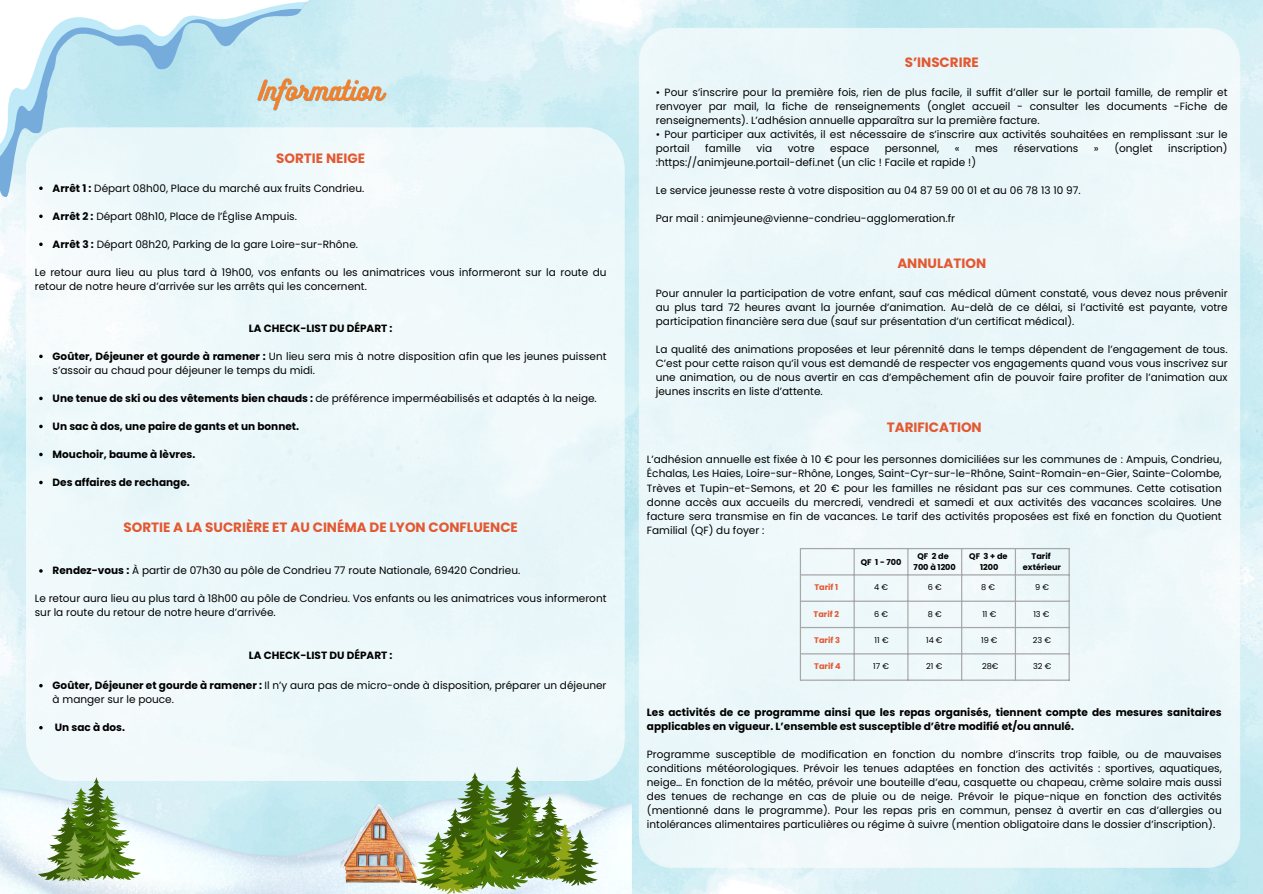
<style>
.page{position:relative;width:1263px;height:894px;background:#fff}
.page>*{position:absolute;margin:0;border:0;box-sizing:border-box;transform-origin:0 0}
.t1{font:700 13.5px "Poppins";color:#e35831}
.t2{font:10.5px/14px "Poppins";color:#000;text-align:justify}
.t3{font:700 10.5px/14px "Poppins";color:#000}
.t4{font:700 8.1px "Poppins";color:#000}
.t5{font:8.1px "Poppins";color:#000}
.t6{font:700 8.1px "Poppins";color:#e35831}
.s1{font-weight:700}
</style>
<div class="page">
<img style="left:0;top:0;width:1263px;height:893px">
<img style="left:0;top:787px;width:631px;height:106px">
<img style="left:341px;top:804px;width:76px;height:77px">
<div style="left:26px;top:127px;width:599px;height:653px;background:#edf8fa"></div>
<svg style="left:38px;top:776px;width:103px;height:106px"></svg>
<svg style="left:417px;top:765px;width:182px;height:128px"></svg>
<svg style="left:0;top:163px;width:354px;height:36px;fill:#edf8fb"></svg>
<svg style="left:0;top:148px;width:354px;height:15px;fill:#ecf8fa"></svg>
<svg style="left:0;top:0;width:354px;height:148px"></svg>
<div style="left:638px;top:27px;width:602px;height:839px;background:#ebf7fa"></div>
<svg style="left:39px;top:186px;width:4px;height:4px"></svg>
<svg style="left:39px;top:214px;width:4px;height:4px"></svg>
<svg style="left:39px;top:242px;width:4px;height:4px"></svg>
<svg style="left:39px;top:354px;width:4px;height:4px"></svg>
<svg style="left:39px;top:396px;width:4px;height:4px"></svg>
<svg style="left:39px;top:424px;width:4px;height:4px"></svg>
<svg style="left:39px;top:452px;width:4px;height:4px"></svg>
<svg style="left:39px;top:480px;width:4px;height:4px"></svg>
<svg style="left:39px;top:569px;width:4px;height:3px"></svg>
<svg style="left:39px;top:683px;width:4px;height:4px"></svg>
<svg style="left:39px;top:725px;width:4px;height:4px"></svg>
<img style="left:256px;top:74px;width:133px;height:39px">
<p class="t1" style="left:276px;top:149px;width:90px">SORTIE NEIGE</p>
<p class="t2" style="left:53px;top:181px;width:313px"><span class="s1">Arrêt 1 :</span> Départ 08h00, Place du marché aux fruits Condrieu.</p>
<p class="t2" style="left:53px;top:209px;width:246px"><span class="s1">Arrêt 2 :</span> Départ 08h10, Place de l’Église Ampuis.</p>
<p class="t2" style="left:53px;top:237px;width:307px"><span class="s1">Arrêt 3 :</span> Départ 08h20, Parking de la gare Loire-sur-Rhône.</p>
<p class="t2" style="left:35px;top:265px;width:573px">Le retour aura lieu au plus tard à 19h00, vos enfants ou les animatrices vous informeront sur la route du retour de notre heure d’arrivée sur les arrêts qui les concernent.</p>
<p class="t3" style="left:249px;top:321px;width:145px">LA CHECK-LIST DU DÉPART :</p>
<p class="t2" style="left:53px;top:349px;width:555px"><span class="s1">Goûter, Déjeuner et gourde à ramener :</span> Un lieu sera mis à notre disposition afin que les jeunes puissent s’assoir au chaud pour déjeuner le temps du midi.</p>
<p class="t2" style="left:53px;top:391px;width:546px"><span class="s1">Une tenue de ski ou des vêtements bien chauds :</span> de préférence imperméabilisés et adaptés à la neige.</p>
<p class="t3" style="left:53px;top:419px;width:248px">Un sac à dos, une paire de gants et un bonnet.</p>
<p class="t3" style="left:53px;top:447px;width:144px">Mouchoir, baume à lèvres.</p>
<p class="t3" style="left:53px;top:475px;width:139px">Des affaires de rechange.</p>
<p class="t1" style="left:123px;top:517px;width:396px">SORTIE A LA SUCRIÈRE ET AU CINÉMA DE LYON CONFLUENCE</p>
<p class="t2" style="left:53px;top:563px;width:469px"><span class="s1">Rendez-vous :</span> À partir de 07h30 au pôle de Condrieu 77 route Nationale, 69420 Condrieu.</p>
<p class="t2" style="left:35px;top:591px;width:573px">Le retour aura lieu au plus tard à 18h00 au pôle de Condrieu. Vos enfants ou les animatrices vous informeront sur la route du retour de notre heure d’arrivée.</p>
<p class="t3" style="left:249px;top:647px;width:145px">LA CHECK-LIST DU DÉPART :</p>
<p class="t2" style="left:53px;top:678px;width:555px"><span class="s1">Goûter, Déjeuner et gourde à ramener :</span> Il n’y aura pas de micro-onde à disposition, préparer un déjeuner à manger sur le pouce.</p>
<p class="t3" style="left:55px;top:720px;width:72px">Un sac à dos.</p>
<p class="t1" style="left:905px;top:53px;width:76px">S’INSCRIRE</p>
<p class="t2" style="left:656px;top:86px;width:573px">• Pour s’inscrire pour la première fois, rien de plus facile, il suffit d’aller sur le portail famille, de remplir et renvoyer par mail, la fiche de renseignements (onglet accueil - consulter les documents -Fiche de renseignements). L’adhésion annuelle apparaîtra sur la première facture.</p>
<p class="t2" style="left:656px;top:128px;width:573px">• Pour participer aux activités, il est nécessaire de s’inscrire aux activités souhaitées en remplissant :sur le portail</p>
<p class="t2" style="left:705px;top:142px;width:37px">famille</p>
<p class="t2" style="left:756px;top:142px;width:17px">via</p>
<p class="t2" style="left:788px;top:142px;width:28px">votre</p>
<p class="t2" style="left:830px;top:142px;width:41px">espace</p>
<p class="t2" style="left:885px;top:142px;width:56px">personnel,</p>
<p class="t2" style="left:955px;top:142px;width:6px">«</p>
<p class="t2" style="left:975px;top:142px;width:24px">mes</p>
<p class="t2" style="left:1014px;top:142px;width:66px">réservations</p>
<p class="t2" style="left:1094px;top:142px;width:60px">» (onglet</p>
<p class="t2" style="left:1168px;top:142px;width:61px">inscription)</p>
<p class="t2" style="left:656px;top:156px;width:322px">:https://animjeune.portail-defi.net (un clic ! Facile et rapide !)</p>
<p class="t2" style="left:656px;top:184px;width:426px">Le service jeunesse reste à votre disposition au 04 87 59 00 01 et au 06 78 13 10 97.</p>
<h5 class="t2" style="left:656px;top:212px;width:301px">Par mail : animjeune@vienne-condrieu-agglomeration.fr</h5>
<h3 class="t1" style="left:897px;top:254px;width:90px">ANNULATION</h3>
<p class="t2" style="left:656px;top:286px;width:573px">Pour annuler la participation de votre enfant, sauf cas médical dûment constaté, vous devez nous prévenir au plus tard 72 heures avant la journée d’animation. Au-delà de ce délai, si l’activité est payante, votre participation financière sera due (sauf sur présentation d’un certificat médical).</p>
<p class="t2" style="left:656px;top:342px;width:573px">La qualité des animations proposées et leur pérennité dans le temps dépendent de l’engagement de tous.<br>C’est pour cette raison qu’il vous est demandé de respecter vos engagements quand vous vous inscrivez sur une animation, ou de nous avertir en cas d’empêchement afin de pouvoir faire profiter de l’animation aux jeunes inscrits en liste d’attente.</p>
<h6 class="t1" style="left:887px;top:417px;width:96px">TARIFICATION</h6>
<p class="t2" style="left:647px;top:452px;width:576px">L’adhésion annuelle est fixée à 10 € pour les personnes domiciliées sur les communes de : Ampuis, Condrieu, Échalas, Les Haies, Loire-sur-Rhône, Longes, Saint-Cyr-sur-le-Rhône, Saint-Romain-en-Gier, Sainte-Colombe, Trèves et Tupin-et-Semons, et 20 € pour les familles ne résidant pas sur ces communes. Cette cotisation donne accès aux accueils du mercredi, vendredi et samedi et aux activités des vacances scolaires. Une facture sera transmise en fin de vacances. Le tarif des activités proposées est fixé en fonction du Quotient Familial (QF) du foyer :</p>
<p class="t6" style="left:814px;top:581px;width:25px">Tarif 1</p>
<p class="t6" style="left:813px;top:607px;width:27px">Tarif 2</p>
<p class="t6" style="left:814px;top:634px;width:27px">Tarif 3</p>
<h2 class="t6" style="left:814px;top:660px;width:28px">Tarif 4</h2>
<p class="t4" style="left:861px;top:556px;width:42px">QF 1-700</p>
<p class="t5" style="left:874px;top:581px;width:15px">4 €</p>
<p class="t5" style="left:874px;top:607px;width:15px">6 €</p>
<p class="t5" style="left:875px;top:634px;width:15px">11 €</p>
<h2 class="t5" style="left:873px;top:660px;width:17px">17 €</h2>
<h5 class="t4" style="left:917px;top:550px;width:33px">QF 2de</h5>
<h3 class="t4" style="left:914px;top:561px;width:44px">700 à 1200</h3>
<h5 class="t5" style="left:928px;top:581px;width:15px">6 €</h5>
<h5 class="t5" style="left:928px;top:607px;width:15px">8 €</h5>
<h5 class="t5" style="left:926px;top:634px;width:18px">14 €</h5>
<h2 class="t5" style="left:926px;top:660px;width:18px">21 €</h2>
<p class="t4" style="left:969px;top:550px;width:40px">QF 3+de</p>
<p class="t4" style="left:980px;top:561px;width:20px">1200</p>
<h5 class="t5" style="left:981px;top:581px;width:15px">8 €</h5>
<h5 class="t5" style="left:982px;top:607px;width:15px">11 €</h5>
<h2 class="t5" style="left:981px;top:634px;width:18px">19 €</h2>
<h5 class="t5" style="left:982px;top:660px;width:18px">28€</h5>
<p class="t4" style="left:1031px;top:550px;width:21px">Tarif</p>
<p class="t4" style="left:1023px;top:561px;width:40px">extérieur</p>
<h4 class="t5" style="left:1035px;top:581px;width:15px">9 €</h4>
<h5 class="t5" style="left:1033px;top:607px;width:18px">13 €</h5>
<p class="t5" style="left:1033px;top:634px;width:20px">23 €</p>
<p class="t5" style="left:1033px;top:660px;width:20px">32 €</p>
<p class="t3" style="left:647px;top:704px;width:576px">Les activités de ce programme ainsi que les repas organisés, tiennent compte des mesures sanitaires applicables en vigueur. L’ensemble est susceptible d’être modifié et/ou annulé.</p>
<p class="t2" style="left:647px;top:746px;width:576px">Programme susceptible de modification en fonction du nombre d’inscrits trop faible, ou de mauvaises conditions météorologiques. Prévoir les tenues adaptées en fonction des activités : sportives, aquatiques, neige… En fonction de la météo, prévoir une bouteille d’eau, casquette ou chapeau, crème solaire mais aussi des tenues de rechange en cas de pluie ou de neige. Prévoir le pique-nique en fonction des activités (mentionné dans le programme). Pour les repas pris en commun, pensez à avertir en cas d’allergies ou intolérances alimentaires particulières ou régime à suivre (mention obligatoire dans le dossier d’inscription).</p>
</div>
